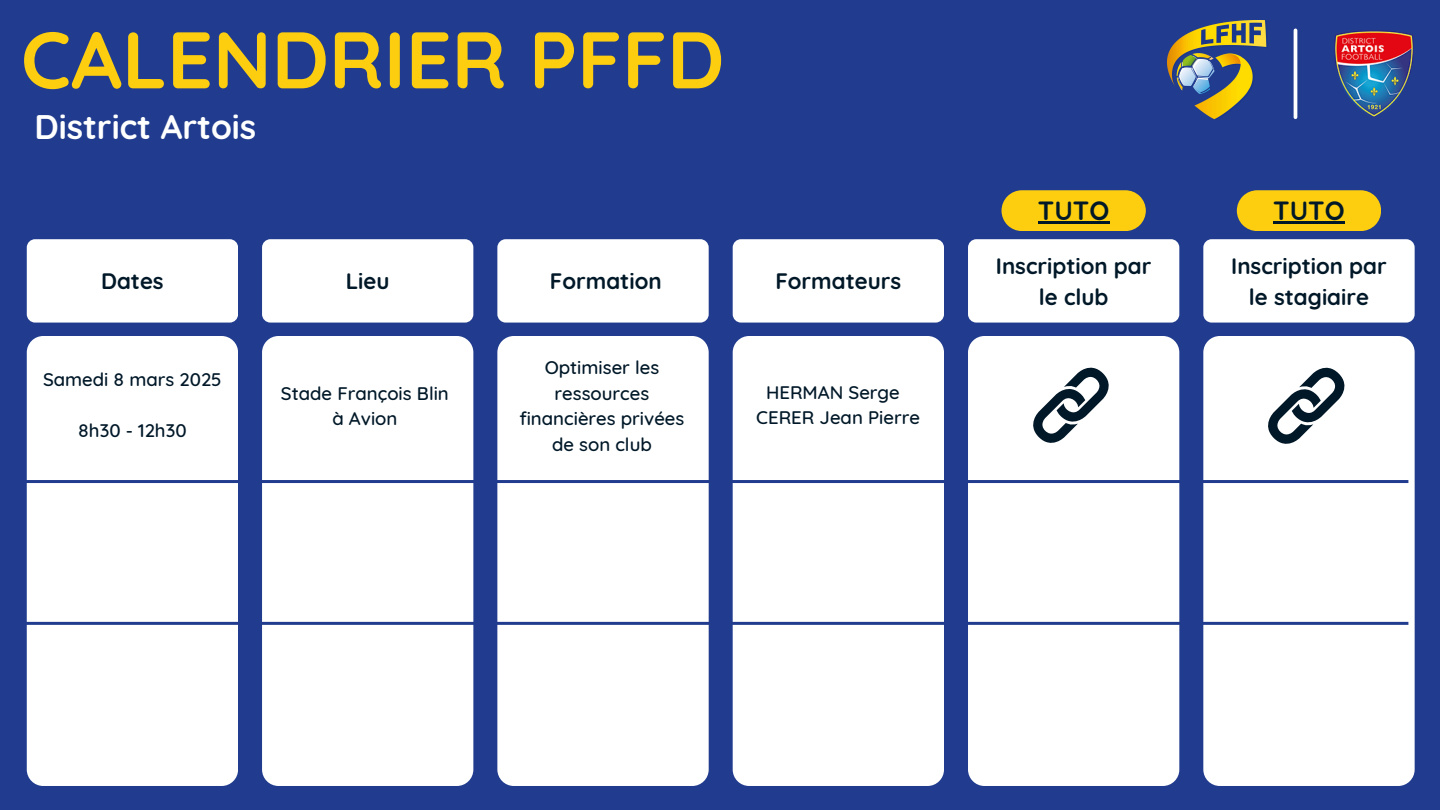
<style>
.page{position:relative;width:1440px;height:810px;background:#213c8e}
.page>*{position:absolute;margin:0;border:0;box-sizing:border-box;transform-origin:0 0}
.t1{font:700 80px "Quicksand";color:#fdce0f}
.t2{font:700 34px "Quicksand";color:#fff}
.t3{font:700 26.3px "Quicksand";color:#011828}
.t4{font:700 22.3px/30.7px "Quicksand";color:#011828;text-align:center}
.t5{font:500 18.6px/25.8px "Quicksand";color:#011828;text-align:center}
</style>
<div class="page">
<hr style="left:1294px;top:30px;width:3px;height:87px;background:#fff">
<img style="left:1334px;top:30px;width:80px;height:87px">
<img style="left:1167px;top:20px;width:100px;height:99px">
<div style="left:27px;top:239px;width:211px;height:84px;background:#fff;border-radius:8px"></div>
<div style="left:262px;top:239px;width:211px;height:84px;background:#fff;border-radius:8px"></div>
<div style="left:497px;top:239px;width:212px;height:84px;background:#fff;border-radius:8px"></div>
<div style="left:733px;top:239px;width:211px;height:84px;background:#fff;border-radius:8px"></div>
<div style="left:968px;top:239px;width:211px;height:84px;background:#fff;border-radius:8px"></div>
<div style="left:1203px;top:239px;width:212px;height:84px;background:#fff;border-radius:8px"></div>
<div style="left:27px;top:336px;width:211px;height:450px;background:#fff;border-radius:16px"></div>
<div style="left:262px;top:336px;width:211px;height:450px;background:#fff;border-radius:16px"></div>
<div style="left:497px;top:336px;width:212px;height:450px;background:#fff;border-radius:16px"></div>
<div style="left:733px;top:336px;width:211px;height:450px;background:#fff;border-radius:16px"></div>
<div style="left:968px;top:336px;width:211px;height:450px;background:#fff;border-radius:16px"></div>
<div style="left:1203px;top:336px;width:212px;height:450px;background:#fff;border-radius:16px"></div>
<hr style="left:9px;top:480px;width:1399px;height:3px;background:#213c8e">
<hr style="left:9px;top:622px;width:1399px;height:3px;background:#213c8e">
<svg style="left:1268px;top:367px;width:77px;height:77px"></svg>
<svg style="left:1033px;top:367px;width:76px;height:76px"></svg>
<svg style="left:1002px;top:190px;width:144px;height:41px;background:#ebc117"></svg>
<svg style="left:1237px;top:190px;width:144px;height:41px;background:#ebc117"></svg>
<hr style="left:1038px;top:222px;width:71px;height:2px;background:#011828">
<hr style="left:1273px;top:222px;width:72px;height:2px;background:#011828">
<h1 class="t1" style="left:21px;top:8px;width:705px">CALENDRIER PFFD</h1>
<h2 class="t2" style="left:34px;top:105px;width:223px">District Artois</h2>
<p class="t4" style="left:101px;top:266px;width:64px">Dates</p>
<p class="t4" style="left:346px;top:266px;width:45px">Lieu</p>
<p class="t4" style="left:550px;top:266px;width:113px">Formation</p>
<h3 class="t4" style="left:775px;top:266px;width:127px">Formateurs</h3>
<h4 class="t5" style="left:43px;top:366px;width:180px">Samedi 8 mars 2025</h4>
<h4 class="t5" style="left:78px;top:418px;width:110px">8h30 - 12h30</h4>
<h4 class="t5" style="left:281px;top:380px;width:169px">Stade François Blin à Avion</h4>
<h4 class="t5" style="left:520px;top:354px;width:166px">Optimiser les ressources financières privées de son club</h4>
<h4 class="t5" style="left:766px;top:379px;width:135px">HERMAN Serge</h4>
<p class="t5" style="left:756px;top:404px;width:165px">CERER Jean Pierre</p>
<p class="t3" style="left:1038px;top:194px;width:73px">TUTO</p>
<p class="t3" style="left:1273px;top:194px;width:73px">TUTO</p>
<h3 class="t4" style="left:996px;top:250px;width:157px">Inscription par le club</h3>
<h4 class="t4" style="left:1231px;top:250px;width:157px">Inscription par le stagiaire</h4>
</div>
